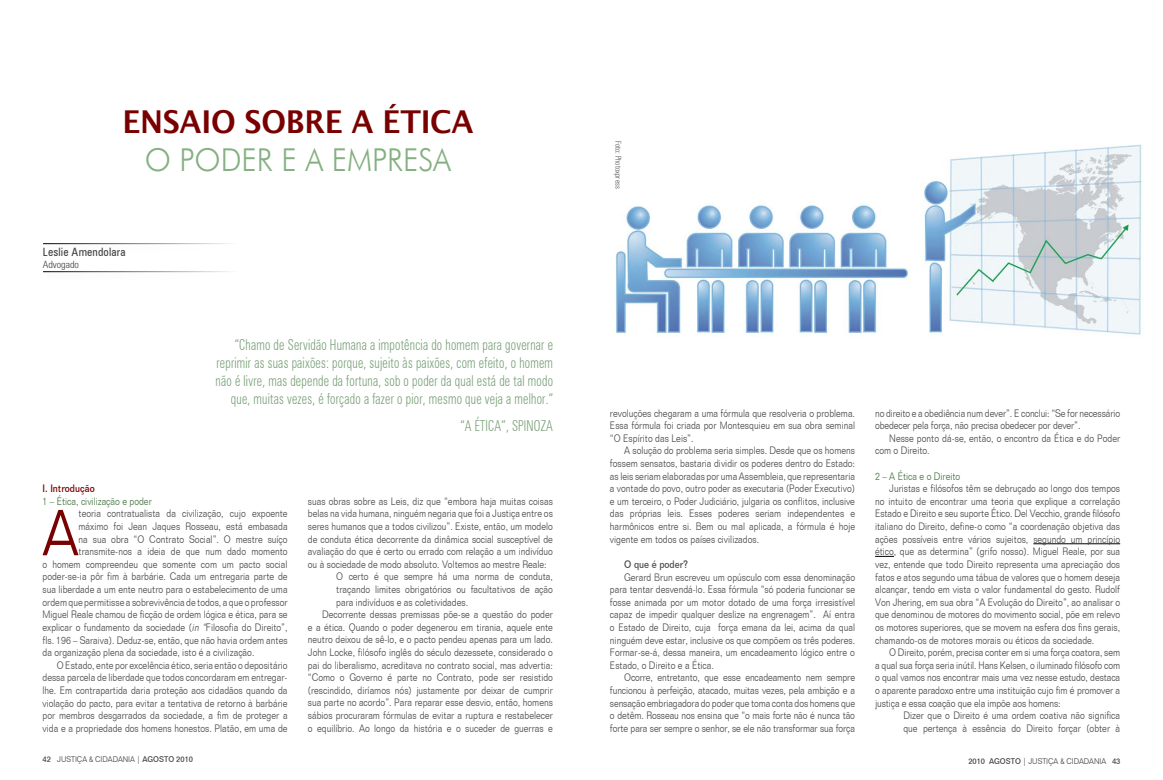
<style>
.page{position:relative;width:1163px;height:780px;background:#fff}
.page>*{position:absolute;margin:0;border:0;box-sizing:border-box;transform-origin:0 0}
.t1{font:300 63.5px "Folio BT";color:#790000;scale:.85 1}
.t2{font:600 31.5px "Lucida Sans";letter-spacing:-.01em;color:#790000;scale:.95 1}
.t3{font:300 31.5px "Futura BT";color:#84b082;scale:.95 1}
.t4{font:300 condensed 15px/18px "Zurich BT";letter-spacing:.02em;color:#779f76;text-align:right;scale:.8 1}
.t5{font:condensed 11.5px "Zurich BT";letter-spacing:.015em;color:#414042}
.t6{font:300 10.5px/12.6px "Folio BT";color:#4d4d4f;text-align:justify;scale:.85 1}
.t7{font:300 10.5px "Folio BT";color:#4a7747;scale:.85 1}
.t8{font:500 10.5px "Folio BT";color:#790000;scale:.85 1}
.t9{font:500 10.5px "Folio BT";color:#4d4d4f;scale:.85 1}
.t10{font:300 condensed 10px "Zurich BT";color:#414042}
.t11{font:300 8px "Folio BT";color:#414042;scale:.9 1}
.t12{font:300 condensed 8px "Zurich BT";letter-spacing:.015em;color:#4d4d4f;scale:.9 1}
.s1{font-style:italic}
.s2{font-weight:500}
</style>
<div class="page">
<div style="left:43px;top:270px;width:266px;height:12px;background:#000;opacity:.3"></div>
<hr style="left:43px;top:271px;width:257px;height:1px;background:#000">
<hr style="left:43px;top:243px;width:257px;height:1px;background:#000">
<hr style="left:1033px;top:543px;width:86px;height:1px;background:#000">
<svg style="left:875px;top:556px;width:18px;height:1px"></svg>
<img style="left:614px;top:144px;width:528px;height:191px">
<h2 class="t2" style="left:122px;top:104px;width:371px">ENSAIO SOBRE A ÉTICA</h2>
<h2 class="t3" style="left:145px;top:141px;width:324px">O PODER E A EMPRESA</h2>
<p class="t5" style="left:43px;top:245px;width:84px">Leslie Amendolara</p>
<p class="t10" style="left:43px;top:258px;width:38px">Advogado</p>
<p class="t4" style="left:215px;top:335px;width:423px">“Chamo de Servidão Humana a impotência do homem para governar e reprimir as suas paixões: porque, sujeito às paixões, com efeito, o homem não é livre, mas depende da fortuna, sob o poder da qual está de tal modo que, muitas vezes, é forçado a fazer o pior, mesmo que veja a melhor.“</p>
<h3 class="t4" style="left:460px;top:416px;width:117px">“A ÉTICA”, SPINOZA</h3>
<p class="t8" style="left:43px;top:482px;width:63px">I. Introdução</p>
<p class="t7" style="left:43px;top:494px;width:130px">1 – Ética, civilização e poder</p>
<h1 class="t1" style="left:43px;top:494px;width:44px">A</h1>
<p class="t6" style="left:79px;top:507px;width:247px">teoria contratualista da civilização, cujo expoente</p>
<p class="t6" style="left:79px;top:520px;width:247px">máximo foi Jean Jaques Rosseau, está embasada</p>
<p class="t6" style="left:79px;top:532px;width:247px">na sua obra “O Contrato Social”. O mestre suíço</p>
<p class="t6" style="left:79px;top:545px;width:247px">transmite-nos a ideia de que num dado momento</p>
<p class="t6" style="left:43px;top:557px;width:290px">o homem compreendeu que somente com um pacto social</p>
<p class="t6" style="left:43px;top:570px;width:290px">poder-se-ia pôr fim à barbárie. Cada um entregaria parte de</p>
<p class="t6" style="left:43px;top:583px;width:290px">sua liberdade a um ente neutro para o estabelecimento de uma</p>
<p class="t6" style="left:43px;top:595px;width:290px">ordem que permitisse a sobrevivência de todos, a que o professor</p>
<p class="t6" style="left:43px;top:608px;width:290px">Miguel Reale chamou de ficção de ordem lógica e ética, para se</p>
<p class="t6" style="left:43px;top:620px;width:290px">explicar o fundamento da sociedade (<span class="s1">in “</span>Filosofia do Direito”,</p>
<p class="t6" style="left:43px;top:633px;width:290px">fls. 196 – Saraiva). Deduz-se, então, que não havia ordem antes</p>
<p class="t6" style="left:43px;top:646px;width:251px">da organização plena da sociedade, isto é a civilização.</p>
<p class="t6" style="left:57px;top:658px;width:273px">O Estado, ente por excelência ético, seria então o depositário</p>
<p class="t6" style="left:43px;top:671px;width:290px">dessa parcela de liberdade que todos concordaram em entregar-</p>
<p class="t6" style="left:43px;top:683px;width:290px">lhe. Em contrapartida daria proteção aos cidadãos quando da</p>
<p class="t6" style="left:43px;top:696px;width:290px">violação do pacto, para evitar a tentativa de retorno à barbárie</p>
<p class="t6" style="left:43px;top:709px;width:290px">por membros desgarrados da sociedade, a fim de proteger a</p>
<p class="t6" style="left:43px;top:721px;width:290px">vida e a propriedade dos homens honestos. Platão, em uma de</p>
<p class="t11" style="left:43px;top:754px;width:169px"><span class="s2">42</span> JUSTIÇA &amp; CIDADANIA | <span class="s2">AGOSTO 2010</span></p>
<p class="t6" style="left:308px;top:494px;width:290px">suas obras sobre as Leis, diz que “embora haja muitas coisas</p>
<p class="t6" style="left:308px;top:507px;width:290px">belas na vida humana, ninguém negaria que foi a Justiça entre os</p>
<p class="t6" style="left:308px;top:520px;width:290px">seres humanos que a todos civilizou”. Existe, então, um modelo</p>
<p class="t6" style="left:308px;top:532px;width:290px">de conduta ética decorrente da dinâmica social susceptível de</p>
<p class="t6" style="left:308px;top:545px;width:290px">avaliação do que é certo ou errado com relação a um indivíduo</p>
<p class="t6" style="left:308px;top:557px;width:282px">ou à sociedade de modo absoluto. Voltemos ao mestre Reale:</p>
<p class="t6" style="left:336px;top:570px;width:256px">O certo é que sempre há uma norma de conduta,</p>
<p class="t6" style="left:336px;top:583px;width:256px">traçando limites obrigatórios ou facultativos de ação</p>
<p class="t6" style="left:336px;top:595px;width:157px">para indivíduos e as coletividades.</p>
<p class="t6" style="left:322px;top:608px;width:273px">Decorrente dessas premissas põe-se a questão do poder</p>
<p class="t6" style="left:308px;top:620px;width:290px">e a ética. Quando o poder degenerou em tirania, aquele ente</p>
<p class="t6" style="left:308px;top:633px;width:290px">neutro deixou de sê-lo, e o pacto pendeu apenas para um lado.</p>
<p class="t6" style="left:308px;top:646px;width:290px">John Locke, filósofo inglês do século dezessete, considerado o</p>
<p class="t6" style="left:308px;top:658px;width:290px">pai do liberalismo, acreditava no contrato social, mas advertia:</p>
<p class="t6" style="left:308px;top:671px;width:290px">“Como o Governo é parte no Contrato, pode ser resistido</p>
<p class="t6" style="left:308px;top:683px;width:290px">(rescindido, diríamos nós) justamente por deixar de cumprir</p>
<p class="t6" style="left:308px;top:696px;width:290px">sua parte no acordo”. Para reparar esse desvio, então, homens</p>
<p class="t6" style="left:308px;top:709px;width:290px">sábios procuraram fórmulas de evitar a ruptura e restabelecer</p>
<p class="t6" style="left:308px;top:721px;width:290px">o equilíbrio. Ao longo da história e o suceder de guerras e</p>
<p class="t12" style="left:623px;top:141px;width:55px;rotate:90deg">Foto: Photoxpress</p>
<p class="t6" style="left:610px;top:406px;width:290px">revoluções chegaram a uma fórmula que resolveria o problema.<br>Essa fórmula foi criada por Montesquieu em sua obra seminal “O Espírito das Leis”.</p>
<p class="t6" style="left:610px;top:444px;width:290px;text-indent:14px">A solução do problema seria simples. Desde que os homens fossem sensatos, bastaria dividir os poderes dentro do Estado: as leis seriam elaboradas por uma Assembleia, que representaria a vontade do povo, outro poder as executaria (Poder Executivo) e um terceiro, o Poder Judiciário, julgaria os conflitos, inclusive das próprias leis. Esses poderes seriam independentes e harmônicos entre si. Bem ou mal aplicada, a fórmula é hoje vigente em todos os países civilizados.</p>
<p class="t9" style="left:624px;top:557px;width:77px">O que é poder?</p>
<p class="t6" style="left:610px;top:570px;width:290px;text-indent:14px">Gerard Brun escreveu um opúsculo com essa denominação para tentar desvendá-lo. Essa fórmula “só poderia funcionar se fosse animada por um motor dotado de uma força irresistível capaz de impedir qualquer deslize na engrenagem”. Aí entra o Estado de Direito, cuja força emana da lei, acima da qual ninguém deve estar, inclusive os que compõem os três poderes.<br>Formar-se-á, dessa maneira, um encadeamento lógico entre o Estado, o Direito e a Ética.</p>
<p class="t6" style="left:610px;top:671px;width:290px;text-indent:14px">Ocorre, entretanto, que esse encadeamento nem sempre funcionou à perfeição, atacado, muitas vezes, pela ambição e a sensação embriagadora do poder que toma conta dos homens que o detêm. Rosseau nos ensina que “o mais forte não é nunca tão forte para ser sempre o senhor, se ele não transformar sua força</p>
<p class="t6" style="left:874px;top:406px;width:290px">no direito e a obediência num dever”. E conclui: “Se for necessário obedecer pela força, não precisa obedecer por dever”.</p>
<p class="t6" style="left:874px;top:431px;width:290px;text-indent:14px">Nesse ponto dá-se, então, o encontro da Ética e do Poder com o Direito.</p>
<p class="t7" style="left:874px;top:469px;width:102px">2 – A Ética e o Direito</p>
<p class="t6" style="left:874px;top:482px;width:290px;text-indent:14px">Juristas e filósofos têm se debruçado ao longo dos tempos no intuito de encontrar uma teoria que explique a correlação Estado e Direito e seu suporte Ético. Del Vecchio, grande filósofo italiano do Direito, define-o como “a coordenação objetiva das ações possíveis entre vários sujeitos, segundo um princípio ético, que as determina” (grifo nosso). Miguel Reale, por sua vez, entende que todo Direito representa uma apreciação dos fatos e atos segundo uma tábua de valores que o homem deseja alcançar, tendo em vista o valor fundamental do gesto. Rudolf Von Jhering, em sua obra “A Evolução do Direito”, ao analisar o que denominou de motores do movimento social, põe em relevo os motores superiores, que se movem na esfera dos fins gerais, chamando-os de motores morais ou éticos da sociedade.</p>
<p class="t6" style="left:874px;top:646px;width:290px;text-indent:14px">O Direito, porém, precisa conter em si uma força coatora, sem a qual sua força seria inútil. Hans Kelsen, o iluminado filósofo com o qual vamos nos encontrar mais uma vez nesse estudo, destaca o aparente paradoxo entre uma instituição cujo fim é promover a justiça e essa coação que ela impõe aos homens:</p>
<p class="t6" style="left:903px;top:709px;width:256px">Dizer que o Direito é uma ordem coativa não significa que pertença à essência do Direito forçar (obter à</p>
<p class="t11" style="left:968px;top:756px;width:170px"><span class="s2">2010 AGOSTO</span> | JUSTIÇA &amp; CIDADANIA <span class="s2">43</span></p>
</div>
